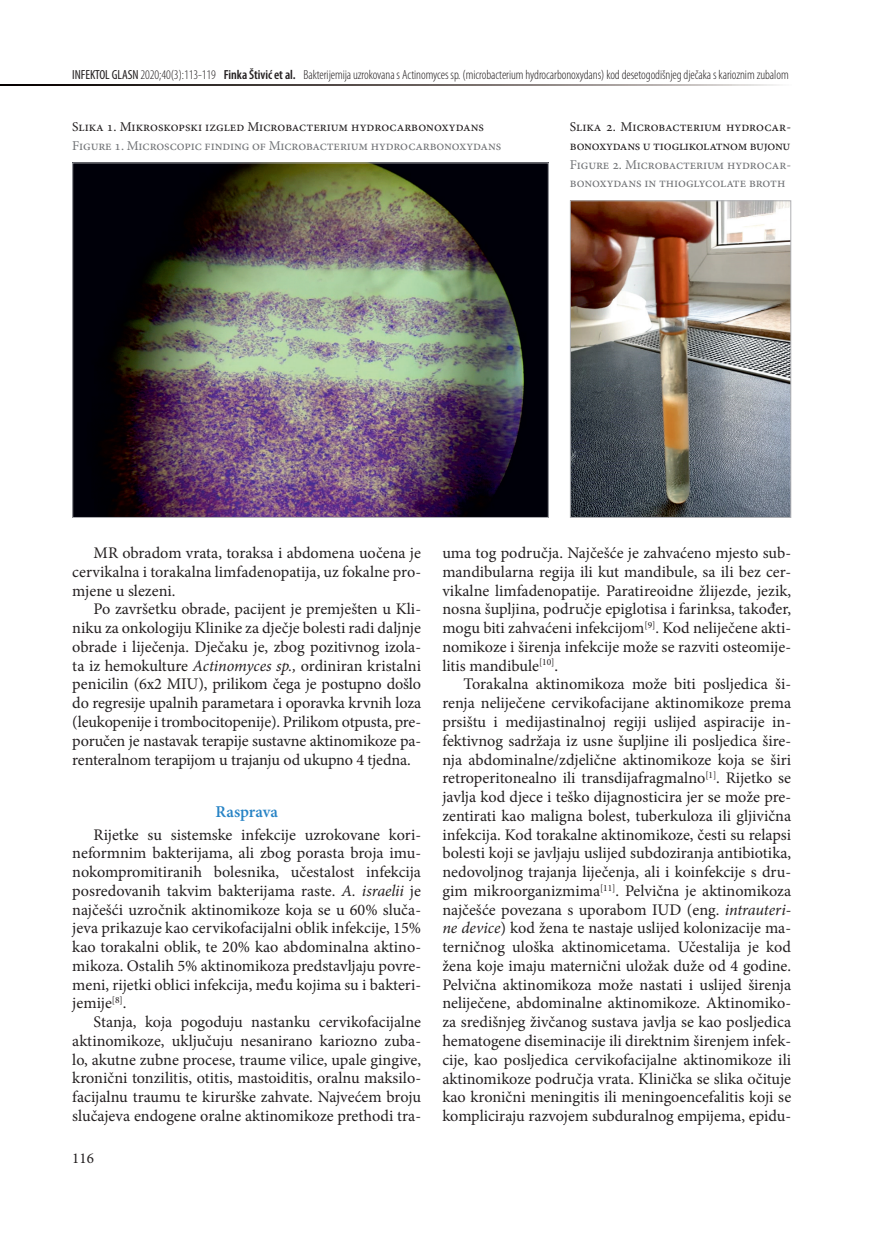
<style>
.page{position:relative;width:872px;height:1234px;background:#fff}
.page>*{position:absolute;margin:0;border:0;box-sizing:border-box;transform-origin:0 0}
.t1{font:600 16.5px "Minion Pro";color:#2783c5}
.t2{font:16.2px/18.8px "Minion Pro";color:#231f20;text-align:justify}
.t3{font:15px "Minion Pro";color:#231f20}
.t4{font:13.5px/18.8px "Minion Pro";letter-spacing:-.01em;color:#727477}
.t5{font:13.5px/18.8px "Minion Pro";letter-spacing:-.005em;color:#231f20}
.t6{font:300 condensed 13.2px "Myriad Pro";letter-spacing:-.005em;color:#231f20}
.s1{font-weight:400}
.s2{font-weight:600}
.s3{font-style:italic}
</style>
<div class="page">
<img style="left:0;top:84px;width:779px;height:1px">
<img style="left:74px;top:164px;width:473px;height:351px">
<img style="left:572px;top:202px;width:217px;height:313px">
<div style="left:570px;top:200px;width:221px;height:317px;border:1px solid #aeafb3"></div>
<p class="t6" style="left:72px;top:67px;width:718px"><span class="s1">INFEKTOL GLASN</span> 2020;40(3):113-119 <span class="s2">Finka Štivić et al.</span> Bakterijemija uzrokovana s Actinomyces sp. (microbacterium hydrocarbonoxydans) kod desetogodišnjeg dječaka s karioznim zubalom</p>
<p class="t5" style="left:72px;top:117px;width:413px">Slika 1. Mikroskopski izgled Microbacterium hydrocarbonoxydans</p>
<p class="t4" style="left:72px;top:136px;width:430px">Figure 1. Microscopic finding of Microbacterium hydrocarbonoxydans</p>
<p class="t5" style="left:570px;top:117px;width:223px">Slika 2. Microbacterium hydrocar&shy;bonoxydans u tioglikolatnom bujonu</p>
<p class="t4" style="left:570px;top:155px;width:223px">Figure 2. Microbacterium hydrocar&shy;bonoxydans in thioglycolate broth</p>
<p class="t2" style="left:72px;top:543px;width:350px;text-indent:21px">MR obradom vrata, toraksa i abdomena uočena je cervikalna i torakalna limfadenopatija, uz fokalne pro&shy;mjene u slezeni.</p>
<p class="t2" style="left:72px;top:600px;width:350px;text-indent:21px">Po završetku obrade, pacijent je premješten u Kli&shy;niku za onkologiju Klinike za dječje bolesti radi daljnje obrade i liječenja. Dječaku je, zbog pozitivnog izola&shy;ta iz hemokulture <span class="s3">Actinomyces sp.,</span> ordiniran kristalni penicilin (6x2 MIU), prilikom čega je postupno došlo do regresije upalnih parametara i oporavka krvnih loza (leukopenije i trombocitopenije). Prilikom otpusta, pre&shy;poručen je nastavak terapije sustavne aktinomikoze pa&shy;renteralnom terapijom u trajanju od ukupno 4 tjedna.</p>
<p class="t1" style="left:215px;top:799px;width:64px">Rasprava</p>
<p class="t2" style="left:72px;top:824px;width:350px;text-indent:21px">Rijetke su sistemske infekcije uzrokovane kori&shy;neformnim bakterijama, ali zbog porasta broja imu&shy;nokompromitiranih bolesnika, učestalost infekcija posredovanih takvim bakterijama raste. <span class="s3">A. israelii</span> je najčešći uzročnik aktinomikoze koja se u 60% sluča&shy;jeva prikazuje kao cervikofacijalni oblik infekcije, 15% kao torakalni oblik, te 20% kao abdominalna aktino&shy;mikoza. Ostalih 5% aktinomikoza predstavljaju povre&shy;meni, rijetki oblici infekcija, među kojima su i bakteri&shy;jemije<sup>[8]</sup>.</p>
<p class="t2" style="left:72px;top:1012px;width:350px;text-indent:21px">Stanja, koja pogoduju nastanku cervikofacijalne aktinomikoze, uključuju nesanirano kariozno zuba&shy;lo, akutne zubne procese, traume vilice, upale gingive, kronični tonzilitis, otitis, mastoiditis, oralnu maksilo&shy;facijalnu traumu te kirurške zahvate. Najvećem broju slučajeva endogene oralne aktinomikoze prethodi tra-</p>
<p class="t3" style="left:72px;top:1147px;width:23px">116</p>
<p class="t2" style="left:442px;top:543px;width:350px">uma tog područja. Najčešće je zahvaćeno mjesto sub&shy;mandibularna regija ili kut mandibule, sa ili bez cer&shy;vikalne limfadenopatije. Paratireoidne žlijezde, jezik, nosna šupljina, područje epiglotisa i farinksa, također, mogu biti zahvaćeni infekcijom<sup>[9]</sup>. Kod neliječene akti&shy;nomikoze i širenja infekcije može se razviti osteomije&shy;litis mandibule<sup>[10]</sup>.</p>
<p class="t2" style="left:442px;top:675px;width:350px;text-indent:21px">Torakalna aktinomikoza može biti posljedica ši&shy;renja neliječene cervikofacijane aktinomikoze prema prsištu i medijastinalnoj regiji uslijed aspiracije in&shy;fektivnog sadržaja iz usne šupljine ili posljedica šire&shy;nja abdominalne/zdjelične aktinomikoze koja se širi retroperitonealno ili transdijafragmalno<sup>[1]</sup>. Rijetko se javlja kod djece i teško dijagnosticira jer se može pre&shy;zentirati kao maligna bolest, tuberkuloza ili gljivična infekcija. Kod torakalne aktinomikoze, česti su relapsi bolesti koji se javljaju uslijed subdoziranja antibiotika, nedovoljnog trajanja liječenja, ali i koinfekcije s dru&shy;gim mikroorganizmima<sup>[11]</sup>. Pelvična je aktinomikoza najčešće povezana s uporabom IUD (eng. <span class="s3">intrauteri&shy;ne device</span>) kod žena te nastaje uslijed kolonizacije ma&shy;terničnog uloška aktinomicetama. Učestalija je kod žena koje imaju maternični uložak duže od 4 godine.<br>Pelvična aktinomikoza može nastati i uslijed širenja neliječene, abdominalne aktinomikoze. Aktinomiko&shy;za središnjeg živčanog sustava javlja se kao posljedica hematogene diseminacije ili direktnim širenjem infek&shy;cije, kao posljedica cervikofacijalne aktinomikoze ili aktinomikoze područja vrata. Klinička se slika očituje kao kronični meningitis ili meningoencefalitis koji se kompliciraju razvojem subduralnog empijema, epidu-</p>
</div>
